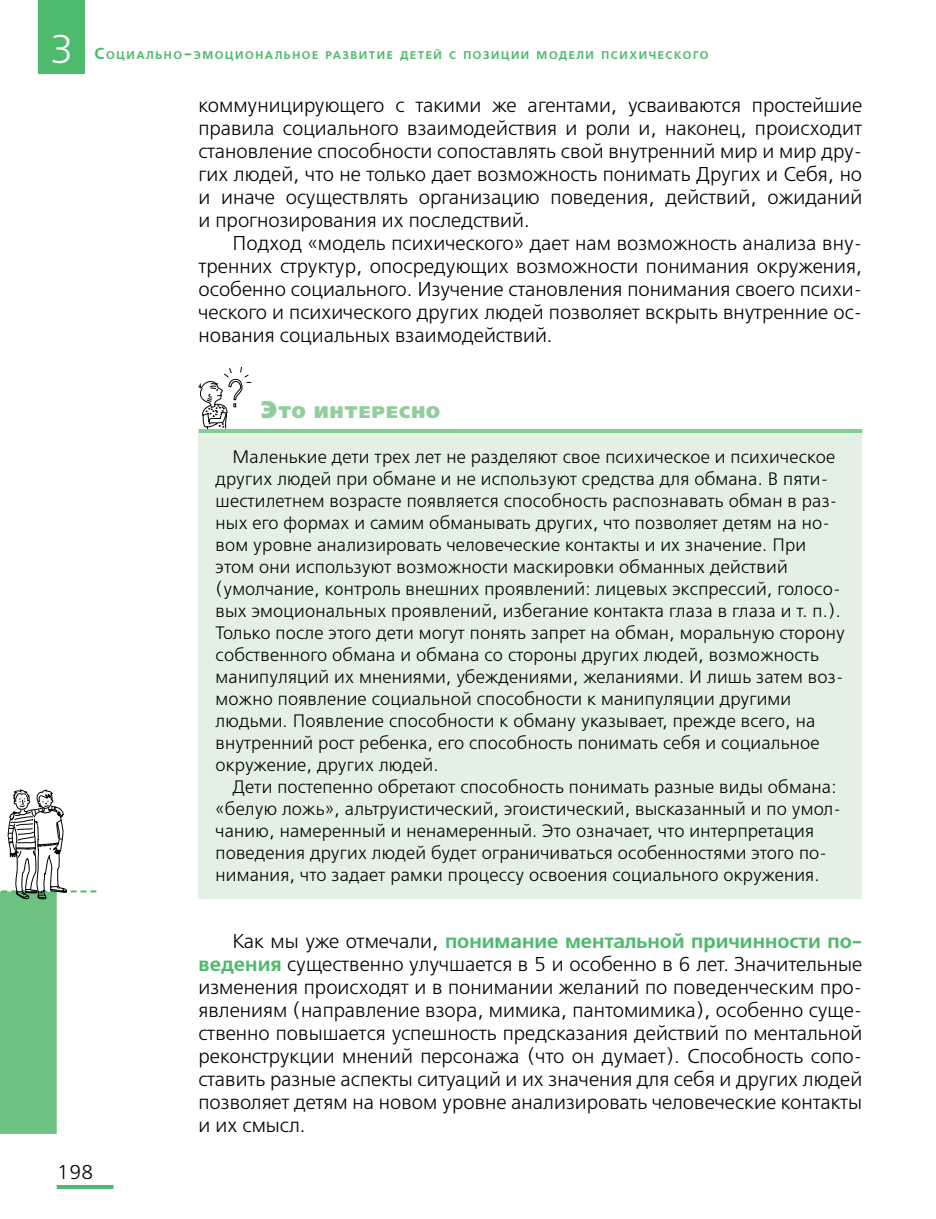
<style>
.page{position:relative;width:936px;height:1219px;background:#fff}
.page>*{position:absolute;margin:0;border:0;box-sizing:border-box;transform-origin:0 0}
.t1{font:300 40px "Free Set";color:#fff}
.t2{font:300 20px/23px "Free Set";color:#000;text-align:justify}
.t3{font:300 18px/22px "Free Set";letter-spacing:.01em;color:#000}
.t4{font:800 16.8px "Free Set";letter-spacing:.07em;color:#91ce9b}
.t5{font:600 11.2px "Free Set";letter-spacing:.145em;color:#4dba6d}
.s1{font-size:16px}
.s2{font-size:24px}
.s3{font-weight:600;color:#4dba6d}
</style>
<div class="page">
<div style="left:39px;top:0;width:46px;height:74px;background:#4dba6d"></div>
<hr style="left:57px;top:1185px;width:56px;height:4px;background:#4dba6d">
<svg style="left:0;top:789px;width:96px;height:345px"></svg>
<hr style="left:198px;top:429px;width:664px;height:4px;background:#88ca94">
<div style="left:198px;top:433px;width:664px;height:466px;background:#e3f1e4"></div>
<svg style="left:198px;top:367px;width:53px;height:62px"></svg>
<h1 class="t1" style="left:50px;top:26px;width:26px">3</h1>
<p class="t5" style="left:94px;top:49px;width:615px"><span class="s1">С</span>оциально<span class="s1">-</span>эмоциональное развитие детей с позиции модели психического</p>
<p class="t2" style="left:198px;top:94px;width:665px">коммуницирующего с такими же агентами, усваиваются простейшие правила социального взаимодействия и роли и, наконец, происходит становление способности сопоставлять свой внутренний мир и мир дру&shy;гих людей, что не только дает возможность понимать Других и Себя, но и иначе осуществлять организацию поведения, действий, ожиданий и прогнозирования их последствий.</p>
<p class="t2" style="left:198px;top:232px;width:665px;text-indent:34px">Подход «модель психического» дает нам возможность анализа вну&shy;тренних структур, опосредующих возможности понимания окружения, особенно социального. Изучение становления понимания своего психи&shy;ческого и психического других людей позволяет вскрыть внутренние ос&shy;нования социальных взаимодействий.</p>
<p class="t4" style="left:261px;top:401px;width:181px"><span class="s2">Э</span>то интересно</p>
<p class="t3" style="left:215px;top:446px;width:630px;text-indent:17px">Маленькие дети трех лет не разделяют свое психическое и психическое других людей при обмане и не используют средства для обмана. В пяти&shy;шестилетнем возрасте появляется способность распознавать обман в раз&shy;ных его формах и самим обманывать других, что позволяет детям на но&shy;вом уровне анализировать человеческие контакты и их значение. При этом они используют возможности маскировки обманных действий (умолчание, контроль внешних проявлений: лицевых экспрессий, голосо&shy;вых эмоциональных проявлений, избегание контакта глаза в глаза и т. п.).<br>Только после этого дети могут понять запрет на обман, моральную сторону собственного обмана и обмана со стороны других людей, возможность манипуляций их мнениями, убеждениями, желаниями. И лишь затем воз&shy;можно появление социальной способности к манипуляции другими людьми. Появление способности к обману указывает, прежде всего, на внутренний рост ребенка, его способность понимать себя и социальное окружение, других людей.</p>
<p class="t3" style="left:215px;top:776px;width:627px;text-indent:17px">Дети постепенно обретают способность понимать разные виды обмана: «белую ложь», альтруистический, эгоистический, высказанный и по умол&shy;чанию, намеренный и ненамеренный. Это означает, что интерпретация поведения других людей будет ограничиваться особенностями этого по&shy;нимания, что задает рамки процессу освоения социального окружения.</p>
<p class="t2" style="left:198px;top:930px;width:665px;text-indent:34px">Как мы уже отмечали, <span class="s3">понимание ментальной причинности по&shy;ведения</span> существенно улучшается в 5 и особенно в 6 лет. Значительные изменения происходят и в понимании желаний по поведенческим про&shy;явлениям (направление взора, мимика, пантомимика), особенно суще&shy;ственно повышается успешность предсказания действий по ментальной реконструкции мнений персонажа (что он думает). Способность сопо&shy;ставить разные аспекты ситуаций и их значения для себя и других людей позволяет детям на новом уровне анализировать человеческие контакты и их смысл.</p>
<p class="t2" style="left:57px;top:1161px;width:38px">198</p>
</div>
